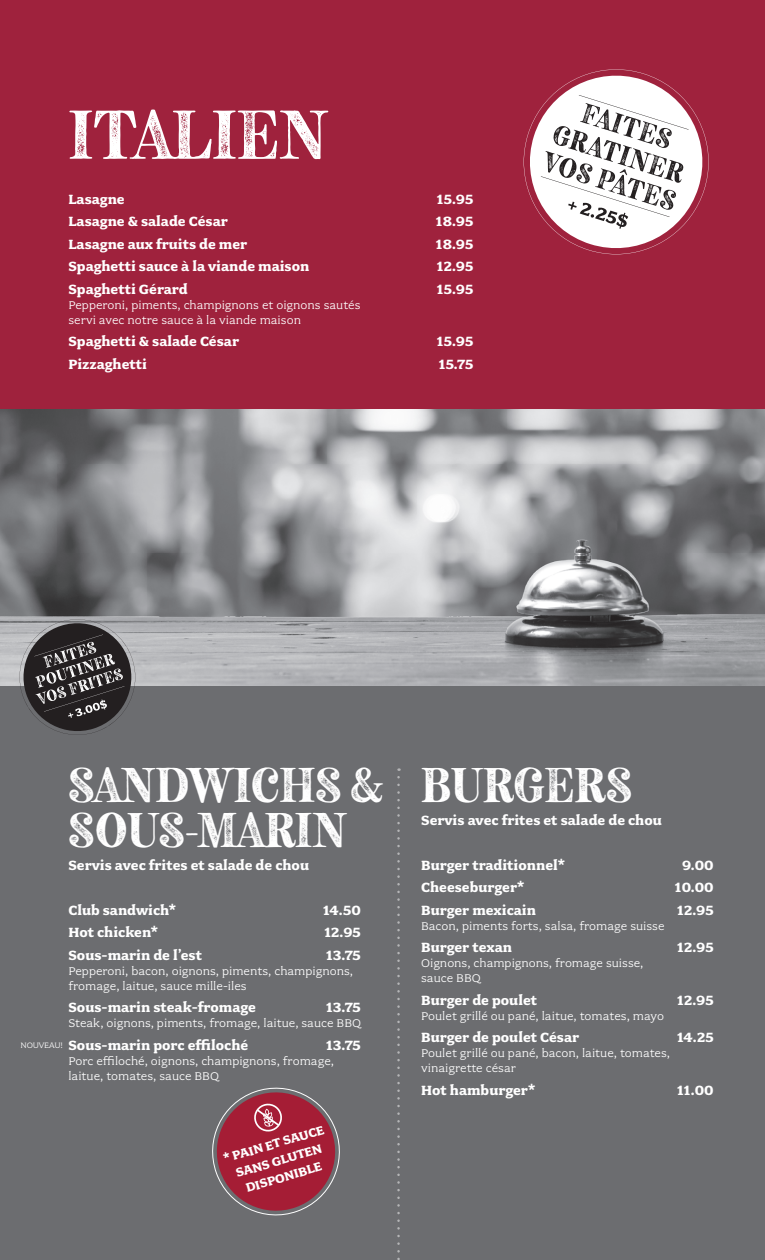
<style>
.page{position:relative;width:765px;height:1260px;background:#fff}
.page>*{position:absolute;margin:0;border:0;box-sizing:border-box;transform-origin:0 0}
.t1{font:60px "Neato Serif Rough";color:#fff}
.t2{font:42.5px/45px "Neato Serif Rough";color:#fff}
.t3{font:700 15px "Fairplex Wide OT";color:#fff}
.t4{font:700 13.75px/17.2px "Fairplex Wide OT";color:#fff;text-align:center}
.t5{font:12.5px/15px "Fairplex Wide OT";color:#fff}
.t6{font:8.75px "Fairplex Wide OT";letter-spacing:-.025em;color:#fff}
</style>
<div class="page">
<div style="left:0;top:465px;width:765px;height:795px;background:#6c6d70"></div>
<div style="left:0;top:0;width:765px;height:409px;background:#9f223d"></div>
<img style="left:0;top:409px;width:765px;height:277px">
<svg style="left:523px;top:69px;width:186px;height:186px"></svg>
<svg style="left:17px;top:617px;width:121px;height:118px"></svg>
<svg style="left:397px;top:777px;width:3px;height:483px"></svg>
<svg style="left:212px;top:1087px;width:128px;height:129px"></svg>
<h1 class="t1" style="left:68px;top:95px;width:262px">ITALIEN</h1>
<p class="t3" style="left:68px;top:190px;width:58px">Lasagne</p>
<p class="t3" style="left:437px;top:190px;width:38px">15.95</p>
<p class="t3" style="left:68px;top:213px;width:161px">Lasagne &amp; salade César</p>
<p class="t3" style="left:436px;top:213px;width:39px">18.95</p>
<p class="t3" style="left:68px;top:235px;width:180px">Lasagne aux fruits de mer</p>
<p class="t3" style="left:436px;top:235px;width:39px">18.95</p>
<p class="t3" style="left:68px;top:258px;width:243px">Spaghetti sauce à la viande maison</p>
<p class="t3" style="left:437px;top:258px;width:38px">12.95</p>
<p class="t3" style="left:68px;top:280px;width:121px">Spaghetti Gérard</p>
<p class="t3" style="left:437px;top:280px;width:38px">15.95</p>
<p class="t5" style="left:68px;top:297px;width:294px">Pepperoni, piments, champignons et oignons sautés servi avec notre sauce à la viande maison</p>
<p class="t3" style="left:68px;top:333px;width:172px">Spaghetti &amp; salade César</p>
<p class="t3" style="left:437px;top:333px;width:38px">15.95</p>
<p class="t3" style="left:68px;top:355px;width:80px">Pizzaghetti</p>
<p class="t3" style="left:439px;top:355px;width:36px">15.75</p>
<h2 class="t2" style="left:68px;top:764px;width:316px">SANDWICHS &amp;<br>SOUS-MARIN</h2>
<p class="t3" style="left:68px;top:857px;width:242px">Servis avec frites et salade de chou</p>
<p class="t3" style="left:68px;top:902px;width:109px">Club sandwich*</p>
<p class="t3" style="left:323px;top:902px;width:39px">14.50</p>
<p class="t3" style="left:68px;top:924px;width:91px">Hot chicken*</p>
<p class="t3" style="left:324px;top:924px;width:38px">12.95</p>
<p class="t3" style="left:68px;top:947px;width:135px">Sous-marin de l’est</p>
<p class="t3" style="left:326px;top:947px;width:36px">13.75</p>
<p class="t5" style="left:68px;top:964px;width:286px">Pepperoni, bacon, oignons, piments, champignons, fromage, laitue, sauce mille-iles</p>
<p class="t3" style="left:68px;top:999px;width:189px">Sous-marin steak-fromage</p>
<p class="t3" style="left:326px;top:999px;width:36px">13.75</p>
<p class="t5" style="left:68px;top:1016px;width:294px">Steak, oignons, piments, fromage, laitue, sauce BBQ</p>
<p class="t3" style="left:68px;top:1037px;width:181px">Sous-marin porc effiloché</p>
<p class="t3" style="left:326px;top:1037px;width:36px">13.75</p>
<p class="t5" style="left:68px;top:1054px;width:267px">Porc effiloché, oignons, champignons, fromage, laitue, tomates, sauce BBQ</p>
<p class="t6" style="left:21px;top:1040px;width:44px">NOUVEAU!</p>
<p class="t4" style="left:222px;top:1151px;width:105px;rotate:-17deg">* PAIN ET SAUCE<br>SANS GLUTEN<br>DISPONIBLE</p>
<h2 class="t2" style="left:421px;top:764px;width:212px">BURGERS</h2>
<p class="t3" style="left:421px;top:812px;width:242px">Servis avec frites et salade de chou</p>
<p class="t3" style="left:421px;top:857px;width:145px">Burger traditionnel*</p>
<p class="t3" style="left:682px;top:857px;width:33px">9.00</p>
<p class="t3" style="left:421px;top:879px;width:104px">Cheeseburger*</p>
<p class="t3" style="left:675px;top:879px;width:40px">10.00</p>
<p class="t3" style="left:421px;top:902px;width:116px">Burger mexicain</p>
<p class="t3" style="left:677px;top:902px;width:38px">12.95</p>
<p class="t5" style="left:421px;top:919px;width:245px">Bacon, piments forts, salsa, fromage suisse</p>
<p class="t3" style="left:421px;top:939px;width:92px">Burger texan</p>
<p class="t3" style="left:677px;top:939px;width:38px">12.95</p>
<p class="t5" style="left:421px;top:956px;width:224px">Oignons, champignons, fromage suisse, sauce BBQ</p>
<p class="t3" style="left:421px;top:992px;width:117px">Burger de poulet</p>
<p class="t3" style="left:677px;top:992px;width:38px">12.95</p>
<p class="t5" style="left:421px;top:1009px;width:244px">Poulet grillé ou pané, laitue, tomates, mayo</p>
<p class="t3" style="left:421px;top:1029px;width:159px">Burger de poulet César</p>
<p class="t3" style="left:677px;top:1029px;width:38px">14.25</p>
<p class="t5" style="left:421px;top:1046px;width:250px">Poulet grillé ou pané, bacon, laitue, tomates, vinaigrette césar</p>
<p class="t3" style="left:421px;top:1082px;width:115px">Hot hamburger*</p>
<p class="t3" style="left:677px;top:1082px;width:38px">11.00</p>
</div>
